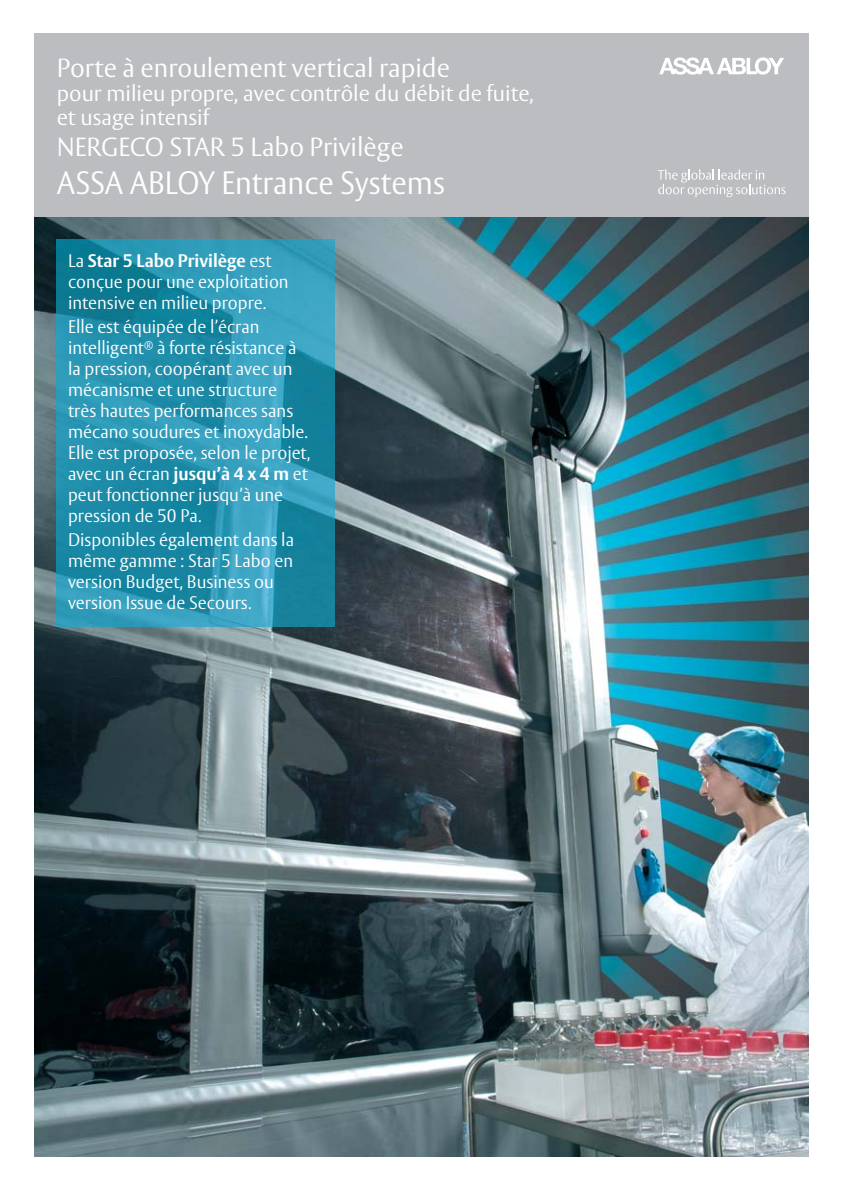
<style>
.page{position:relative;width:842px;height:1191px;background:#fff}
.page>*{position:absolute;margin:0;border:0;box-sizing:border-box;transform-origin:0 0}
.t1{font:300 32px "ASSA Vesta";color:#fff;scale:.94 1}
.t2{font:300 26px "ASSA Vesta";color:#fff}
.t3{font:300 22px/24px "ASSA Vesta";color:#fff}
.t4{font:300 18px/21px "ASSA Vesta";color:#fff}
.s1{font-weight:700}
</style>
<div class="page">
<img style="left:34px;top:217px;width:774px;height:940px">
<div style="left:34px;top:33px;width:774px;height:184px;background:#bbbdc0"></div>
<svg style="left:659px;top:57px;width:125px;height:18px"></svg>
<svg style="left:658px;top:169px;width:127px;height:28px"></svg>
<img style="left:57px;top:240px;width:277px;height:386px">
<h2 class="t2" style="left:57px;top:58px;width:395px">Porte à enroulement vertical rapide</h2>
<p class="t3" style="left:57px;top:84px;width:479px">pour milieu propre, avec contrôle du débit de fuite, et usage intensif</p>
<h2 class="t2" style="left:57px;top:138px;width:349px">NERGECO STAR 5 Labo Privilège</h2>
<h1 class="t1" style="left:57px;top:171px;width:415px">ASSA ABLOY Entrance Systems</h1>
<p class="t4" style="left:68px;top:252px;width:222px">La <span class="s1">Star 5 Labo Privilège</span> est conçue pour une exploitation intensive en milieu propre.</p>
<p class="t4" style="left:68px;top:318px;width:244px">Elle est équipée de l’écran intelligent<sup>®</sup> à forte résistance à la pression, coopérant avec un mécanisme et une structure<br>très hautes performances sans mécano soudures et inoxydable.<br>Elle est proposée, selon le projet, avec un écran <span class="s1">jusqu’à 4 x 4 m</span> et peut fonctionner jusqu’à une pression de 50 Pa.</p>
<p class="t4" style="left:68px;top:531px;width:227px">Disponibles également dans la même gamme : Star 5 Labo en version Budget, Business ou version Issue de Secours.</p>
</div>
